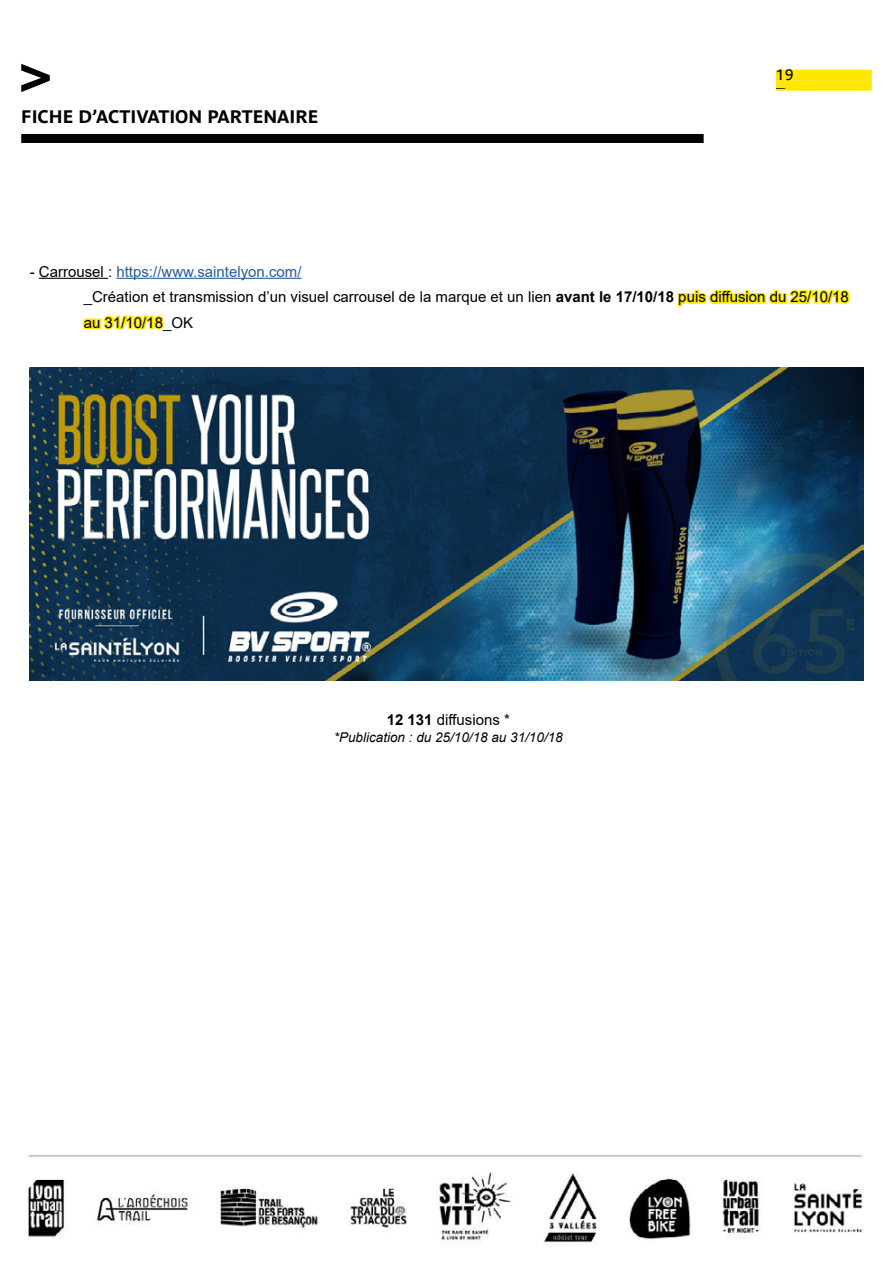
<style>
.page{position:relative;width:893px;height:1263px;background:#fff}
.page>*{position:absolute;margin:0;border:0;box-sizing:border-box;transform-origin:0 0}
.t1{font:700 18px "Parisine Pro";color:#000}
.t2{font:15px/25.5px "Arial";color:#000}
.t3{font:15px "Parisine Pro";color:#000}
.t4{font:italic 13.5px "Arial";color:#000}
.t5{font:9px "Parisine Pro";color:#000}
.s1{color:#275b9b}
.s2{font-weight:700}
</style>
<div class="page">
<div style="left:776px;top:70px;width:96px;height:10px;background:#ffe700"></div>
<div style="left:776px;top:80px;width:96px;height:11px;background:#ffe700"></div>
<div style="left:21px;top:134px;width:683px;height:9px;background:#000"></div>
<svg style="left:21px;top:64px;width:29px;height:28px"></svg>
<img style="left:27px;top:1155px;width:836px;height:88px">
<img style="left:30px;top:368px;width:833px;height:312px">
<hr style="left:39px;top:278px;width:69px;height:1px;background:#000">
<hr style="left:116px;top:278px;width:186px;height:1px;background:#275b9b">
<svg style="left:677px;top:289px;width:173px;height:18px"></svg>
<svg style="left:82px;top:315px;width:82px;height:15px"></svg>
<p class="t1" style="left:21px;top:103px;width:299px">FICHE D’ACTIVATION PARTENAIRE</p>
<p class="t3" style="left:776px;top:64px;width:19px">19</p>
<p class="t5" style="left:776px;top:81px;width:11px">—</p>
<p class="t2" style="left:84px;top:259px;width:767px;text-indent:-54px">- Carrousel : <span class="s1">https://www.saintelyon.com/<br></span>_Création et transmission d’un visuel carrousel de la marque et un lien <span class="s2">avant le 17/10/18</span> puis diffusion du 25/10/18 au 31/10/18_OK</p>
<p class="t2" style="left:387px;top:707px;width:125px"><span class="s2">12 131</span> diffusions *</p>
<p class="t4" style="left:334px;top:728px;width:230px">*Publication : du 25/10/18 au 31/10/18</p>
</div>
